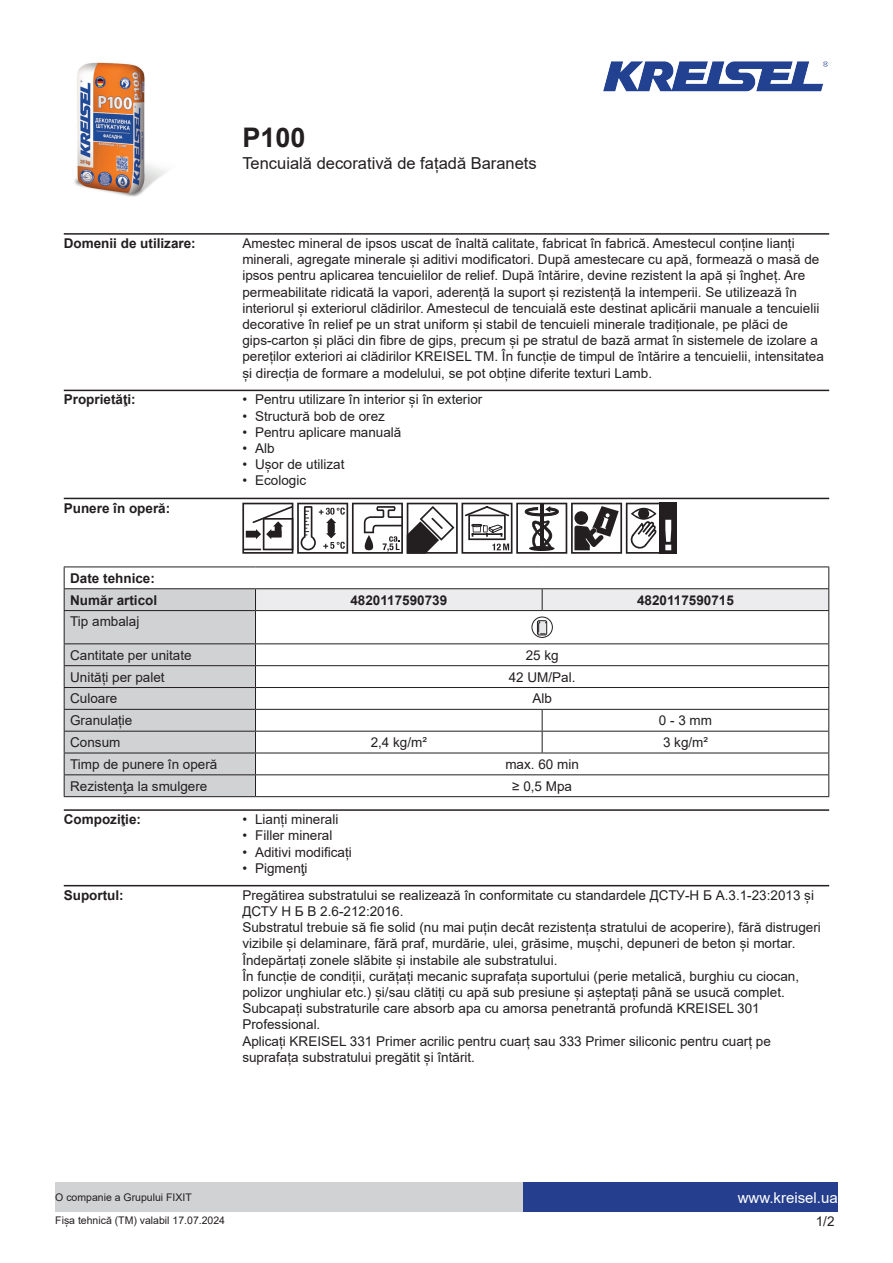
<style>
.page{position:relative;width:893px;height:1263px;background:#fff}
.page>*{position:absolute;margin:0;border:0;box-sizing:border-box;transform-origin:0 0}
.t1{font:700 27px "Arial";color:#231f20}
.t2{font:16.5px "Arial";color:#231f20}
.t3{font:15px "Arial";color:#fff}
.t4{font:13.5px/16.2px "Arial";color:#231f20}
.t5{font:700 13.5px/21.9px "Arial";color:#231f20}
.t6{font:10.5px "Arial";color:#231f20}
</style>
<div class="page">
<img style="left:74px;top:62px;width:93px;height:135px">
<img style="left:603px;top:61px;width:226px;height:31px">
<div style="left:523px;top:1182px;width:315px;height:30px;background:#253f8e"></div>
<div style="left:55px;top:1182px;width:468px;height:30px;background:#d1d2d4"></div>
<hr style="left:64px;top:233px;width:765px;height:2px;background:#231f20">
<hr style="left:64px;top:390px;width:765px;height:1px;background:#231f20">
<hr style="left:64px;top:498px;width:765px;height:1px;background:#231f20">
<svg style="left:242px;top:503px;width:435px;height:51px"></svg>
<hr style="left:64px;top:566px;width:191px;height:1px;background:#231f20">
<hr style="left:255px;top:566px;width:287px;height:1px;background:#231f20">
<hr style="left:542px;top:566px;width:287px;height:1px;background:#231f20">
<svg style="left:64px;top:567px;width:765px;height:230px"></svg>
<hr style="left:64px;top:809px;width:765px;height:2px;background:#231f20">
<hr style="left:64px;top:885px;width:765px;height:1px;background:#231f20">
<h1 class="t1" style="left:242px;top:119px;width:65px">Р100</h1>
<p class="t2" style="left:242px;top:152px;width:296px">Tencuială decorativă de fațadă Baranets</p>
<p class="t5" style="left:64px;top:232px;width:134px">Domenii de utilizare:</p>
<p class="t4" style="left:242px;top:235px;width:583px">Amestec mineral de ipsos uscat de înaltă calitate, fabricat în fabrică. Amestecul conține lianți minerali, agregate minerale și aditivi modificatori. După amestecare cu apă, formează o masă de ipsos pentru aplicarea tencuielilor de relief. După întărire, devine rezistent la apă și îngheț. Are permeabilitate ridicată la vapori, aderență la suport și rezistență la intemperii. Se utilizează în interiorul și exteriorul clădirilor. Amestecul de tencuială este destinat aplicării manuale a tencuielii decorative în relief pe un strat uniform și stabil de tencuieli minerale tradiționale, pe plăci de gips-carton și plăci din fibre de gips, precum și pe stratul de bază armat în sistemele de izolare a pereților exteriori ai clădirilor KREISEL TM. În funcție de timpul de întărire a tencuielii, intensitatea și direcția de formare a modelului, se pot obține diferite texturi Lamb.</p>
<p class="t5" style="left:64px;top:389px;width:74px">Proprietăţi:</p>
<p class="t4" style="left:242px;top:392px;width:242px">• Pentru utilizare în interior și în exterior</p>
<p class="t4" style="left:242px;top:408px;width:144px">• Structură bob de orez</p>
<p class="t4" style="left:242px;top:424px;width:161px">• Pentru aplicare manuală</p>
<p class="t4" style="left:242px;top:440px;width:34px">• Alb</p>
<p class="t4" style="left:242px;top:456px;width:104px">• Ușor de utilizat</p>
<p class="t4" style="left:242px;top:473px;width:65px">• Ecologic</p>
<p class="t5" style="left:64px;top:497px;width:108px">Punere în operă:</p>
<p class="t5" style="left:70px;top:567px;width:89px">Date tehnice:<br>Număr articol</p>
<p class="t5" style="left:350px;top:589px;width:98px">4820117590739</p>
<p class="t5" style="left:637px;top:589px;width:98px">4820117590715</p>
<p class="t4" style="left:70px;top:613px;width:71px">Tip ambalaj</p>
<p class="t4" style="left:70px;top:647px;width:123px">Cantitate per unitate</p>
<p class="t4" style="left:526px;top:647px;width:35px">25 kg</p>
<p class="t4" style="left:70px;top:669px;width:96px">Unități per palet</p>
<p class="t4" style="left:509px;top:669px;width:68px">42 UM/Pal.</p>
<p class="t4" style="left:70px;top:690px;width:49px">Culoare</p>
<p class="t4" style="left:532px;top:690px;width:21px">Alb</p>
<p class="t4" style="left:70px;top:712px;width:64px">Granulație</p>
<p class="t4" style="left:659px;top:712px;width:55px">0 - 3 mm</p>
<p class="t4" style="left:70px;top:734px;width:52px">Consum</p>
<p class="t4" style="left:371px;top:734px;width:58px">2,4 kg/m²</p>
<p class="t4" style="left:663px;top:734px;width:47px">3 kg/m²</p>
<p class="t4" style="left:70px;top:756px;width:149px">Timp de punere în operă</p>
<p class="t4" style="left:505px;top:756px;width:75px">max. 60 min</p>
<p class="t4" style="left:70px;top:778px;width:139px">Rezistenţa la smulgere</p>
<p class="t4" style="left:512px;top:778px;width:61px">≥ 0,5 Mpa</p>
<p class="t5" style="left:64px;top:809px;width:79px">Compoziţie:</p>
<p class="t4" style="left:242px;top:811px;width:98px">• Lianți minerali</p>
<p class="t4" style="left:242px;top:827px;width:92px">• Filler mineral</p>
<p class="t4" style="left:242px;top:844px;width:111px">• Aditivi modificați</p>
<p class="t4" style="left:242px;top:860px;width:67px">• Pigmenţi</p>
<p class="t5" style="left:64px;top:884px;width:61px">Suportul:</p>
<p class="t4" style="left:242px;top:887px;width:580px">Pregătirea substratului se realizează în conformitate cu standardele ДСТУ-Н Б А.3.1-23:2013 și ДСТУ Н Б В 2.6-212:2016.<br>Substratul trebuie să fie solid (nu mai puțin decât rezistența stratului de acoperire), fără distrugeri vizibile și delaminare, fără praf, murdărie, ulei, grăsime, mușchi, depuneri de beton și mortar.<br>Îndepărtați zonele slăbite și instabile ale substratului.<br>În funcție de condiții, curățați mecanic suprafața suportului (perie metalică, burghiu cu ciocan, polizor unghiular etc.) și/sau clătiți cu apă sub presiune și așteptați până se usucă complet.<br>Subcapați substraturile care absorb apa cu amorsa penetrantă profundă KREISEL 301<br>Professional.<br>Aplicați KREISEL 331 Primer acrilic pentru cuarț sau 333 Primer siliconic pentru cuarț pe suprafața substratului pregătit și întărit.</p>
<p class="t6" style="left:55px;top:1190px;width:138px">O companie a Grupului FIXIT</p>
<p class="t3" style="left:738px;top:1187px;width:102px">www.kreisel.ua</p>
<p class="t6" style="left:55px;top:1213px;width:171px">Fișa tehnică (TM) valabil 17.07.2024</p>
<p class="t4" style="left:816px;top:1213px;width:20px">1/2</p>
</div>
